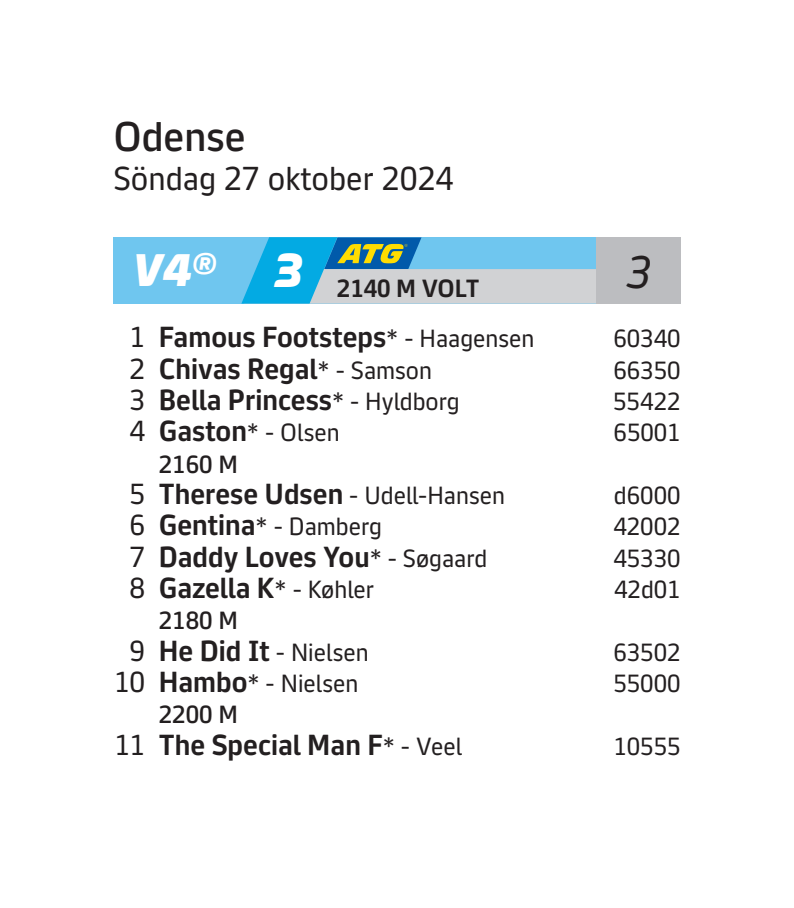
<style>
.page{position:relative;width:794px;height:908px;background:#fff}
.page>*{position:absolute;margin:0;border:0;box-sizing:border-box;transform-origin:0 0}
.t1{font:46px "ATG Rubrik";color:#fff}
.t2{font:44px "ATG Rubrik";color:#fff}
.t3{font:italic 44px "ATG Text";color:#231f20}
.t4{font:500 40px "ATG Text";color:#231f20}
.t5{font:32px "ATG Text";color:#231f20}
.HorseAndRider{font:700 28px "ATG Text";color:#231f20}
.S_REKORD{font:28px "ATG Text";color:#231f20}
.HorseAndRider-2{font:24px "ATG Text";color:#231f20}
.S_REKORD-2{font:24px "ATG Text";color:#231f20}
.Distance{font:500 24px "ATG Text";color:#231f20}
.t6{font:700 24px "ATG Text";color:#231f20}
.s1{font-weight:400;font-size:24px}
.s2{font-weight:700;font-size:28px}
</style>
<div class="page">
<div style="left:595px;top:237px;width:85px;height:66px;background:#bcbdc0"></div>
<svg style="left:113px;top:237px;width:483px;height:66px"></svg>
<p class="t4" style="left:113px;top:113px;width:134px">Odense</p>
<p class="t5" style="left:113px;top:159px;width:341px">Söndag 27 oktober 2024</p>
<p class="t2" style="left:134px;top:244px;width:83px">V4®</p>
<p class="t1" style="left:275px;top:243px;width:29px">3</p>
<p class="t6" style="left:337px;top:274px;width:144px">2140 M VOLT</p>
<p class="t3" style="left:626px;top:246px;width:26px">3</p>
<p class="S_REKORD" style="left:129px;top:320px;width:17px">1</p>
<p class="HorseAndRider" style="left:159px;top:320px;width:377px">Famous Footsteps<span class="s1">* - Haagensen</span></p>
<p class="S_REKORD-2" style="left:613px;top:324px;width:69px">60340</p>
<p class="S_REKORD" style="left:129px;top:352px;width:17px">2</p>
<p class="HorseAndRider" style="left:159px;top:351px;width:275px">Chivas Regal<span class="s1">* - Samson</span></p>
<p class="S_REKORD-2" style="left:613px;top:356px;width:69px">66350</p>
<p class="S_REKORD" style="left:129px;top:383px;width:17px">3</p>
<p class="HorseAndRider" style="left:159px;top:383px;width:302px">Bella Princess<span class="s1">* - Hyldborg</span></p>
<p class="S_REKORD-2" style="left:613px;top:387px;width:69px">55422</p>
<p class="S_REKORD" style="left:129px;top:414px;width:17px">4</p>
<p class="HorseAndRider-2" style="left:159px;top:418px;width:182px"><span class="s2">Gaston</span>* - Olsen</p>
<p class="S_REKORD-2" style="left:613px;top:418px;width:68px">65001</p>
<p class="Distance" style="left:159px;top:449px;width:81px">2160 M</p>
<p class="S_REKORD" style="left:129px;top:477px;width:17px">5</p>
<p class="HorseAndRider-2" style="left:159px;top:481px;width:348px"><span class="s2">Therese Udsen</span> - Udell-Hansen</p>
<p class="S_REKORD-2" style="left:614px;top:481px;width:68px">d6000</p>
<p class="S_REKORD" style="left:129px;top:508px;width:17px">6</p>
<p class="HorseAndRider-2" style="left:159px;top:512px;width:225px"><span class="s2">Gentina</span>* - Damberg</p>
<p class="S_REKORD-2" style="left:613px;top:512px;width:69px">42002</p>
<p class="S_REKORD" style="left:129px;top:540px;width:17px">7</p>
<p class="HorseAndRider" style="left:159px;top:539px;width:330px">Daddy Loves You<span class="s1">* - Søgaard</span></p>
<p class="S_REKORD-2" style="left:613px;top:543px;width:69px">45330</p>
<p class="S_REKORD" style="left:129px;top:571px;width:17px">8</p>
<p class="HorseAndRider" style="left:159px;top:570px;width:217px">Gazella K<span class="s1">* - Køhler</span></p>
<p class="S_REKORD-2" style="left:614px;top:575px;width:68px">42d01</p>
<p class="Distance" style="left:159px;top:606px;width:81px">2180 M</p>
<p class="S_REKORD" style="left:129px;top:633px;width:17px">9</p>
<p class="HorseAndRider-2" style="left:159px;top:637px;width:211px"><span class="s2">He Did It</span> - Nielsen</p>
<p class="S_REKORD-2" style="left:613px;top:637px;width:69px">63502</p>
<p class="S_REKORD" style="left:114px;top:665px;width:33px">10</p>
<p class="HorseAndRider-2" style="left:159px;top:669px;width:201px"><span class="s2">Hambo</span>* - Nielsen</p>
<p class="S_REKORD-2" style="left:613px;top:669px;width:69px">55000</p>
<p class="Distance" style="left:159px;top:700px;width:81px">2200 M</p>
<p class="S_REKORD" style="left:114px;top:727px;width:32px">11</p>
<p class="HorseAndRider" style="left:159px;top:727px;width:305px">The Special Man F<span class="s1">* - Veel</span></p>
<p class="S_REKORD-2" style="left:613px;top:731px;width:68px">10555</p>
</div>
